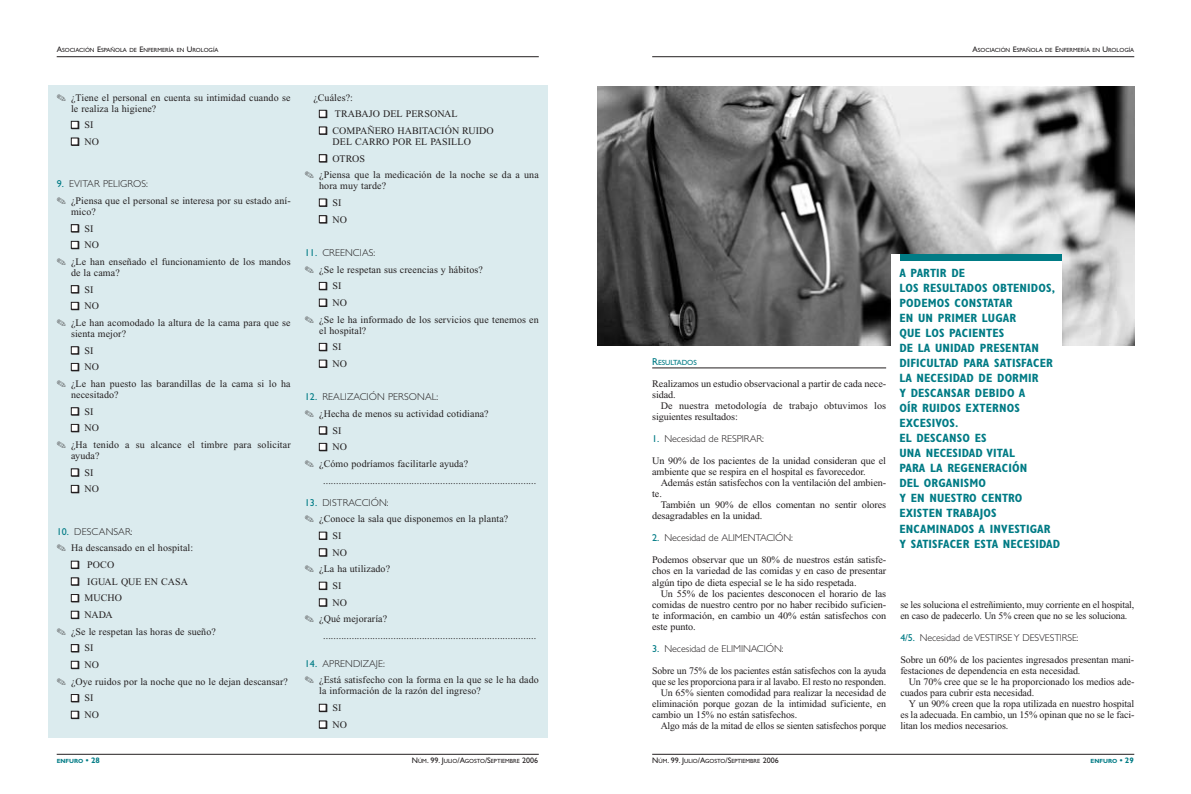
<style>
.page{position:relative;width:1191px;height:794px;background:#fff}
.page>*{position:absolute;margin:0;border:0;box-sizing:border-box;transform-origin:0 0}
.t1{font:700 condensed 12px/15px "Gill Sans";letter-spacing:.01em;color:#007b85}
.t2{font:10px/11px "Times New Roman";letter-spacing:-.01em;color:#231f20}
.t3{font:10px/16.7px "Times New Roman";letter-spacing:.01em;color:#231f20}
.t4{font:300 10px "Gill Sans";letter-spacing:-.01em;color:#231f20}
.t5{font:300 10px "Gill Sans";letter-spacing:.01em;color:#231f20}
.t6{font:7.5px "Gill Sans";letter-spacing:-.015em;color:#007b85}
.t7{font:6px "Gill Sans";color:#231f20}
.t8{font:700 6px "Gill Sans";color:#007b85}
.s1{font-size:8px}
.s2{font-weight:400;color:#007b85}
.s3{font-size:10px}
</style>
<div class="page">
<div style="left:48px;top:85px;width:499px;height:652px;background:#dbebee"></div>
<hr style="left:57px;top:754px;width:482px;height:1px;background:#231f20">
<hr style="left:57px;top:57px;width:482px;height:1px;background:#231f20">
<hr style="left:652px;top:57px;width:482px;height:1px;background:#231f20">
<hr style="left:652px;top:754px;width:482px;height:1px;background:#231f20">
<hr style="left:652px;top:368px;width:234px;height:1px;background:#231f20">
<img style="left:597px;top:87px;width:537px;height:258px">
<div style="left:891px;top:254px;width:170px;height:345px;background:#fff"></div>
<div style="left:900px;top:254px;width:162px;height:6px;background:#007b85"></div>
<p class="t7" style="left:57px;top:48px;width:163px"><span class="s1">A</span>SOCIACIÓN <span class="s1">E</span>SPAÑOLA DE <span class="s1">E</span>NFERMERÍA EN <span class="s1">U</span>ROLOGÍA</p>
<p class="t7" style="left:972px;top:48px;width:163px"><span class="s1">A</span>SOCIACIÓN <span class="s1">E</span>SPAÑOLA DE <span class="s1">E</span>NFERMERÍA EN <span class="s1">U</span>ROLOGÍA</p>
<p class="t3" style="left:71px;top:93px;width:221px;line-height:11px;text-indent:-14px">✎ ¿Tiene el personal en cuenta su intimidad cuando se le realiza la higiene?</p>
<p class="t2" style="left:72px;top:120px;width:23px">■ SI</p>
<p class="t2" style="left:72px;top:137px;width:29px">■ NO</p>
<p class="t5" style="left:57px;top:180px;width:93px"><span class="s2">9.</span> EVITAR PELIGROS:</p>
<p class="t3" style="left:71px;top:196px;width:221px;line-height:11px;text-indent:-14px">✎ ¿Piensa que el personal se interesa por su estado aní&shy;mico?</p>
<p class="t2" style="left:72px;top:224px;width:23px">■ SI</p>
<p class="t3" style="left:57px;top:237px;width:235px;text-indent:15px">■ NO<br>✎ ¿Le han enseñado el funcionamiento de los mandos</p>
<p class="t2" style="left:71px;top:268px;width:50px">de la cama?</p>
<p class="t2" style="left:72px;top:285px;width:23px">■ SI</p>
<p class="t3" style="left:57px;top:298px;width:235px;text-indent:15px">■ NO<br>✎ ¿Le han acomodado la altura de la cama para que se</p>
<p class="t3" style="left:71px;top:326px;width:57px">sienta mejor?</p>
<p class="t2" style="left:72px;top:346px;width:23px">■ SI</p>
<p class="t3" style="left:57px;top:359px;width:235px;text-indent:15px">■ NO<br>✎ ¿Le han puesto las barandillas de la cama si lo ha</p>
<p class="t3" style="left:71px;top:387px;width:49px">necesitado?</p>
<p class="t2" style="left:72px;top:407px;width:23px">■ SI</p>
<p class="t3" style="left:57px;top:420px;width:235px;text-indent:15px">■ NO<br>✎ ¿Ha tenido a su alcance el timbre para solicitar</p>
<p class="t2" style="left:71px;top:451px;width:30px">ayuda?</p>
<p class="t2" style="left:72px;top:468px;width:23px">■ SI</p>
<p class="t2" style="left:72px;top:484px;width:29px">■ NO</p>
<p class="t5" style="left:57px;top:527px;width:77px"><span class="s2">10.</span> DESCANSAR:</p>
<p class="t3" style="left:57px;top:540px;width:138px">✎ Ha descansado en el hospital:</p>
<p class="t2" style="left:72px;top:560px;width:44px">■ POCO</p>
<p class="t3" style="left:72px;top:574px;width:118px">■ IGUAL QUE EN CASA</p>
<p class="t2" style="left:72px;top:593px;width:52px">■ MUCHO</p>
<p class="t3" style="left:57px;top:607px;width:161px;text-indent:15px">■ NADA<br>✎ ¿Se le respetan las horas de sueño?</p>
<p class="t2" style="left:72px;top:643px;width:23px">■ SI</p>
<p class="t3" style="left:57px;top:657px;width:233px;text-indent:15px">■ NO<br>✎ ¿Oye ruidos por la noche que no le dejan descansar?</p>
<p class="t2" style="left:72px;top:693px;width:23px">■ SI</p>
<p class="t2" style="left:72px;top:710px;width:29px">■ NO</p>
<p class="t2" style="left:313px;top:93px;width:41px">¿Cuáles?:</p>
<p class="t3" style="left:319px;top:106px;width:140px">■ TRABAJO DEL PERSONAL</p>
<p class="t3" style="left:332px;top:126px;width:163px;line-height:11px;text-indent:-13px">■ COMPAÑERO HABITACIÓN RUIDO<br>DEL CARRO POR EL PASILLO</p>
<p class="t3" style="left:305px;top:151px;width:235px;text-indent:15px">■ OTROS<br>✎ ¿Piensa que la medicación de la noche se da a una</p>
<p class="t3" style="left:319px;top:178px;width:68px">hora muy tarde?</p>
<p class="t2" style="left:319px;top:198px;width:23px">■ SI</p>
<p class="t2" style="left:319px;top:215px;width:29px">■ NO</p>
<p class="t5" style="left:305px;top:249px;width:72px"><span class="s2">11.</span> CREENCIAS:</p>
<p class="t3" style="left:305px;top:262px;width:180px">✎ ¿Se le respetan sus creencias y hábitos?</p>
<p class="t2" style="left:319px;top:281px;width:23px">■ SI</p>
<p class="t3" style="left:305px;top:295px;width:235px;text-indent:15px">■ NO<br>✎ ¿Se le ha informado de los servicios que tenemos en</p>
<p class="t3" style="left:319px;top:323px;width:49px">el hospital?</p>
<p class="t2" style="left:319px;top:342px;width:23px">■ SI</p>
<p class="t2" style="left:319px;top:359px;width:29px">■ NO</p>
<p class="t5" style="left:305px;top:393px;width:135px"><span class="s2">12.</span> REALIZACIÓN PERSONAL:</p>
<p class="t3" style="left:305px;top:406px;width:185px">✎ ¿Hecha de menos su actividad cotidiana?</p>
<p class="t2" style="left:319px;top:426px;width:23px">■ SI</p>
<p class="t2" style="left:319px;top:442px;width:29px">■ NO</p>
<p class="t3" style="left:305px;top:456px;width:165px">✎ ¿Cómo podríamos facilitarle ayuda?</p>
<p class="t2" style="left:323px;top:476px;width:215px">..................................................................................</p>
<p class="t5" style="left:305px;top:498px;width:85px"><span class="s2">13.</span> DISTRACCIÓN:</p>
<p class="t3" style="left:305px;top:511px;width:205px">✎ ¿Conoce la sala que disponemos en la planta?</p>
<p class="t2" style="left:319px;top:531px;width:23px">■ SI</p>
<p class="t3" style="left:305px;top:545px;width:87px;text-indent:15px">■ NO<br>✎ ¿La ha utilizado?</p>
<p class="t2" style="left:319px;top:581px;width:23px">■ SI</p>
<p class="t2" style="left:319px;top:598px;width:29px">■ NO</p>
<p class="t3" style="left:305px;top:611px;width:84px">✎ ¿Qué mejoraría?</p>
<p class="t2" style="left:323px;top:631px;width:215px">..................................................................................</p>
<p class="t5" style="left:305px;top:659px;width:82px"><span class="s2">14.</span> APRENDIZAJE:</p>
<p class="t3" style="left:319px;top:675px;width:221px;line-height:11px;text-indent:-14px">✎ ¿Está satisfecho con la forma en la que se le ha dado la información de la razón del ingreso?</p>
<p class="t2" style="left:319px;top:703px;width:23px">■ SI</p>
<p class="t2" style="left:319px;top:720px;width:29px">■ NO</p>
<p class="t6" style="left:652px;top:360px;width:46px"><span class="s3">R</span>ESULTADOS</p>
<p class="t2" style="left:652px;top:379px;width:235px">Realizamos un estudio observacional a partir de cada nece&shy;sidad.</p>
<p class="t2" style="left:652px;top:401px;width:235px;text-indent:9px">De nuestra metodología de trabajo obtuvimos los siguientes resultados:</p>
<p class="t4" style="left:652px;top:435px;width:113px"><span class="s2">1.</span> Necesidad de RESPIRAR:</p>
<p class="t2" style="left:652px;top:456px;width:235px">Un 90% de los pacientes de la unidad consideran que el ambiente que se respira en el hospital es favorecedor.</p>
<p class="t2" style="left:652px;top:478px;width:235px;text-indent:9px">Además están satisfechos con la ventilación del ambien&shy;te.</p>
<p class="t2" style="left:652px;top:500px;width:235px;text-indent:9px">También un 90% de ellos comentan no sentir olores desagradables en la unidad.</p>
<p class="t4" style="left:652px;top:534px;width:142px"><span class="s2">2.</span> Necesidad de ALIMENTACIÓN:</p>
<p class="t2" style="left:652px;top:555px;width:235px;text-align:justify">Podemos observar que un 80% de nuestros están satisfe&shy;chos en la variedad de las comidas y en caso de presentar algún tipo de dieta especial se le ha sido respetada.</p>
<p class="t2" style="left:652px;top:588px;width:235px;text-align:justify;text-indent:9px">Un 55% de los pacientes desconocen el horario de las comidas de nuestro centro por no haber recibido suficien&shy;te información, en cambio un 40% están satisfechos con este punto.</p>
<p class="t4" style="left:652px;top:644px;width:133px"><span class="s2">3.</span> Necesidad de ELIMINACIÓN:</p>
<p class="t2" style="left:652px;top:665px;width:235px">Sobre un 75% de los pacientes están satisfechos con la ayuda</p>
<p class="t2" style="left:652px;top:676px;width:235px">que se les proporciona para ir al lavabo. El resto no responden.</p>
<p class="t2" style="left:660px;top:687px;width:227px">Un 65% sienten comodidad para realizar la necesidad de</p>
<p class="t2" style="left:652px;top:698px;width:235px">eliminación porque gozan de la intimidad suficiente, en</p>
<p class="t2" style="left:652px;top:709px;width:147px">cambio un 15% no están satisfechos.</p>
<p class="t2" style="left:660px;top:720px;width:227px">Algo más de la mitad de ellos se sienten satisfechos porque</p>
<p class="t1" style="left:899px;top:267px;width:162px">A PARTIR DE<br>LOS RESULTADOS OBTENIDOS,<br>PODEMOS CONSTATAR<br>EN UN PRIMER LUGAR<br>QUE LOS PACIENTES<br>DE LA UNIDAD PRESENTAN<br>DIFICULTAD PARA SATISFACER<br>LA NECESIDAD DE DORMIR<br>Y DESCANSAR DEBIDO A<br>OÍR RUIDOS EXTERNOS<br>EXCESIVOS.<br>EL DESCANSO ES<br>UNA NECESIDAD VITAL<br>PARA LA REGENERACIÓN<br>DEL ORGANISMO<br>Y EN NUESTRO CENTRO<br>EXISTEN TRABAJOS<br>ENCAMINADOS A INVESTIGAR<br>Y SATISFACER ESTA NECESIDAD</p>
<p class="t2" style="left:900px;top:599px;width:235px">se les soluciona el estreñimiento, muy corriente en el hospital, en caso de padecerlo. Un 5% creen que no se les soluciona.</p>
<p class="t4" style="left:900px;top:633px;width:180px"><span class="s2">4/5.</span> Necesidad de VESTIRSE Y DESVESTIRSE:</p>
<p class="t2" style="left:900px;top:654px;width:235px">Sobre un 60% de los pacientes ingresados presentan mani&shy;festaciones de dependencia en esta necesidad.</p>
<p class="t2" style="left:900px;top:676px;width:235px;text-indent:9px">Un 70% cree que se le ha proporcionado los medios ade&shy;cuados para cubrir esta necesidad.</p>
<p class="t2" style="left:900px;top:698px;width:235px;text-align:justify;text-indent:9px">Y un 90% creen que la ropa utilizada en nuestro hospital es la adecuada. En cambio, un 15% opinan que no se le faci&shy;litan los medios necesarios.</p>
<p class="t8" style="left:57px;top:758px;width:45px">ENFURO <span class="s1">• 28</span></p>
<p class="t7" style="left:412px;top:758px;width:128px"><span class="s1">N</span>ÚM<span class="s1">. 99. J</span>ULIO<span class="s1">/A</span>GOSTO<span class="s1">/S</span>EPTIEMBRE <span class="s1">2006</span></p>
<p class="t7" style="left:652px;top:758px;width:128px"><span class="s1">N</span>ÚM<span class="s1">. 99. J</span>ULIO<span class="s1">/A</span>GOSTO<span class="s1">/S</span>EPTIEMBRE <span class="s1">2006</span></p>
<p class="t8" style="left:1090px;top:758px;width:45px">ENFURO <span class="s1">• 29</span></p>
</div>
